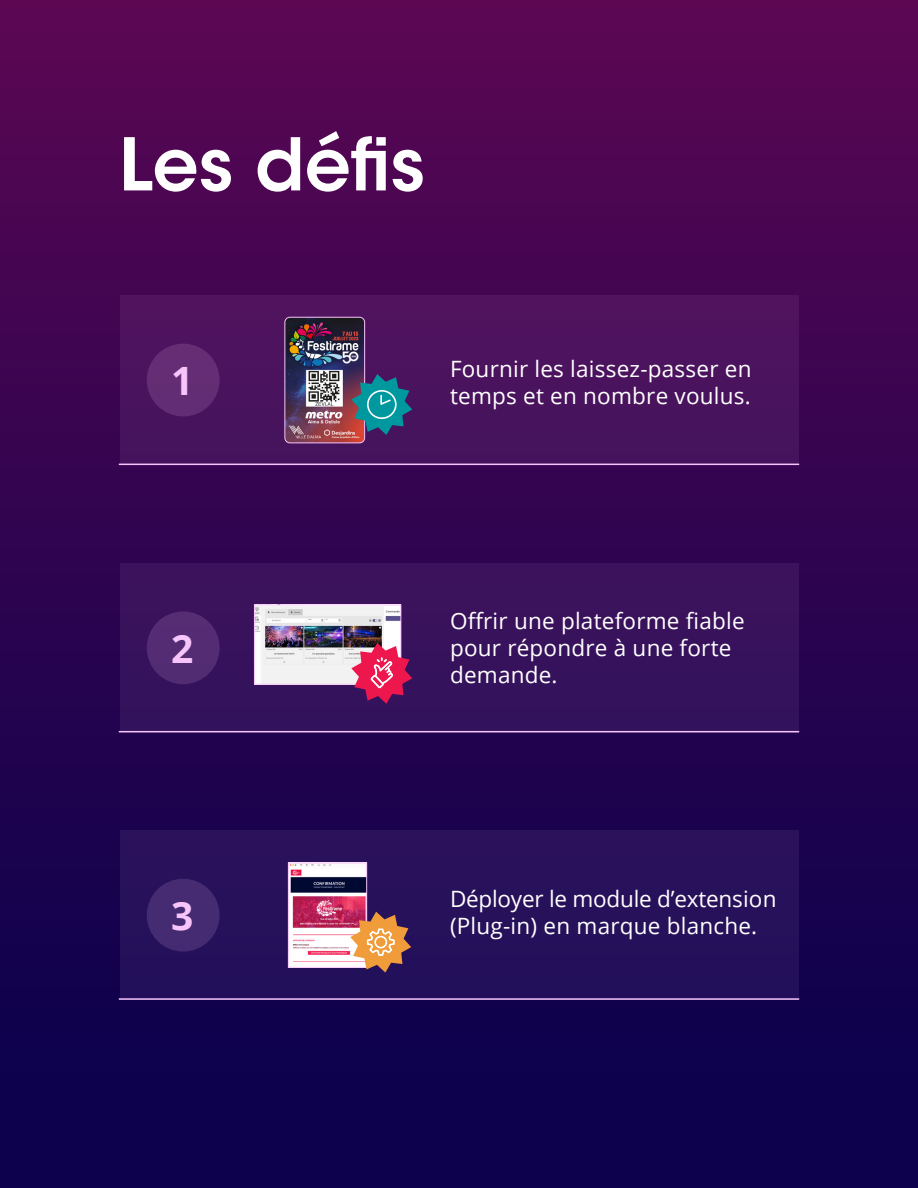
<style>
.page{position:relative;width:918px;height:1188px;background:#fff}
.page>*{position:absolute;margin:0;border:0;box-sizing:border-box;transform-origin:0 0}
.Titre{font:600 72px "ITC Avant Garde Std";color:#fff}
.Texte_courrant_12{font:700 39px "Open Sans";color:#f7c4fb}
.Texte_courrant_12-2{font:22.5px/27px "Open Sans";letter-spacing:.01em;color:#fff}
.Texte_courrant_12-3{font:22.5px "Open Sans";letter-spacing:-.01em;color:#fff}
</style>
<div class="page">
<div style="left:0;top:0;width:918px;height:1188px;background:linear-gradient(to bottom,#590753,#04014d)"></div>
<div style="left:121px;top:563px;width:678px;height:169px;background:#38125c"></div>
<hr style="left:119px;top:731px;width:680px;height:1px;background:#f7c4fb">
<div style="left:147px;top:611px;width:73px;height:73px;background:#542c73;border-radius:50%"></div>
<img style="left:256px;top:607px;width:143px;height:76px">
<div style="left:254px;top:605px;width:147px;height:80px;border:1px solid #f7c4fb"></div>
<svg style="left:351px;top:643px;width:61px;height:61px"></svg>
<div style="left:121px;top:831px;width:678px;height:169px;background:#27115b"></div>
<hr style="left:119px;top:998px;width:680px;height:2px;background:#f7c4fb">
<div style="left:147px;top:879px;width:73px;height:73px;background:#452b72;border-radius:50%"></div>
<img style="left:290px;top:864px;width:75px;height:102px">
<div style="left:288px;top:862px;width:79px;height:106px;border:1px solid #f7c4fb"></div>
<svg style="left:350px;top:912px;width:61px;height:61px"></svg>
<div style="left:121px;top:295px;width:678px;height:169px;background:#4b135e"></div>
<hr style="left:119px;top:464px;width:680px;height:1px;background:#f7c4fb">
<div style="left:147px;top:344px;width:73px;height:72px;background:#642d74;border-radius:50%"></div>
<img style="left:286px;top:317px;width:79px;height:126px">
<div style="left:284px;top:317px;width:81px;height:126px;border:1px solid #f7c4fb;border-radius:5px"></div>
<svg style="left:351px;top:374px;width:61px;height:61px"></svg>
<p class="Titre" style="left:119px;top:119px;width:308px">Les défis</p>
<p class="Texte_courrant_12" style="left:171px;top:353px;width:24px">1</p>
<p class="Texte_courrant_12-2" style="left:450px;top:355px;width:303px">Fournir les laissez-passer en</p>
<p class="Texte_courrant_12-2" style="left:450px;top:382px;width:302px">temps et en nombre voulus.</p>
<p class="Texte_courrant_12" style="left:171px;top:621px;width:24px">2</p>
<p class="Texte_courrant_12-2" style="left:450px;top:607px;width:296px">Offrir une plateforme fiable pour répondre à une forte demande.</p>
<p class="Texte_courrant_12" style="left:171px;top:888px;width:24px">3</p>
<p class="Texte_courrant_12-3" style="left:450px;top:883px;width:328px">Déployer le module d’extension</p>
<p class="Texte_courrant_12-2" style="left:450px;top:911px;width:309px">(Plug-in) en marque blanche.</p>
</div>
